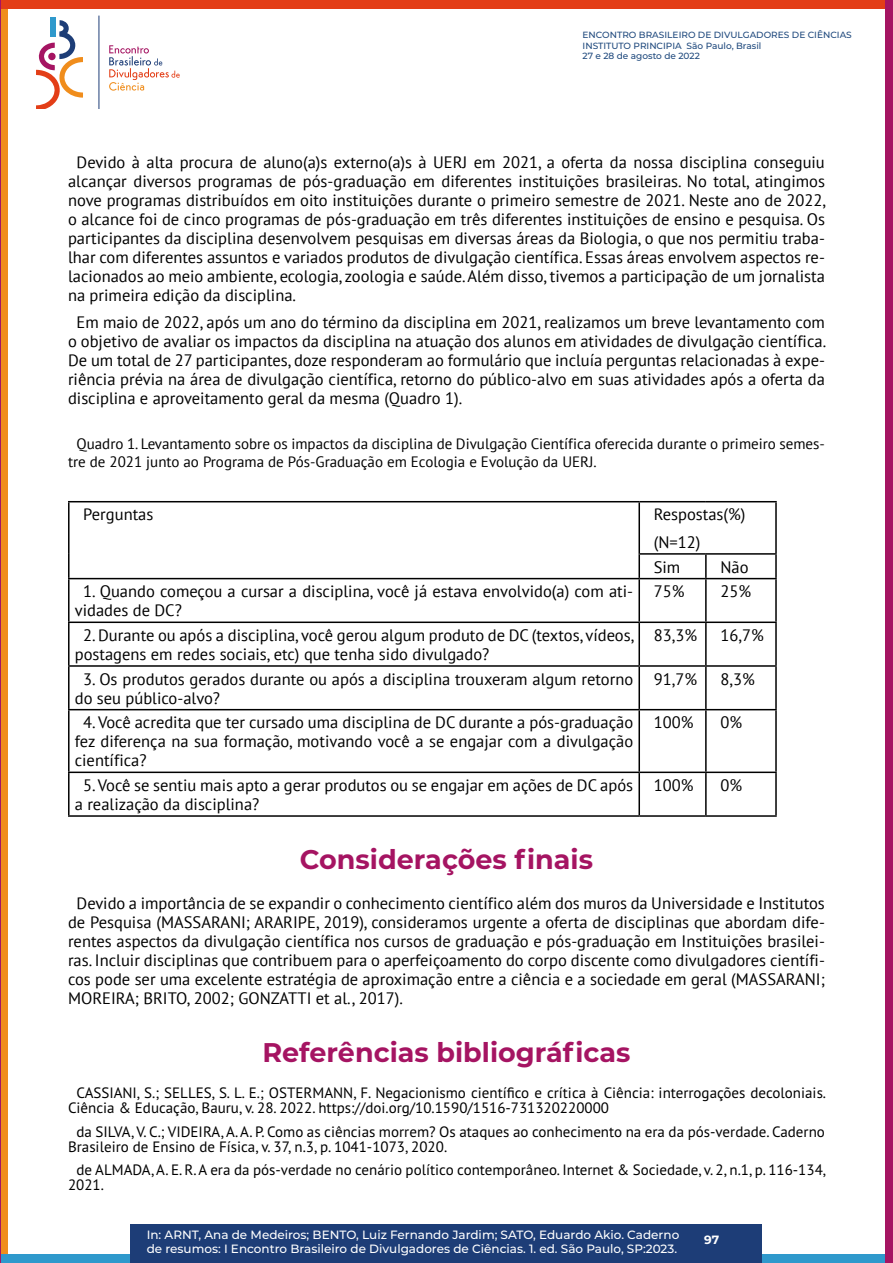
<style>
.page{position:relative;width:893px;height:1263px;background:#fff}
.page>*{position:absolute;margin:0;border:0;box-sizing:border-box;transform-origin:0 0}
.t1{font:700 27px "Montserrat";color:#a51462}
.t2{font:16.5px/18.9px "PT Sans";color:#000}
.t3{font:15px/15px "PT Sans Pro";color:#000}
.t4{font:15px/18px "PT Sans";color:#000}
.t5{font:500 12px/13.8px "Montserrat";color:#fff}
.t6{font:700 12px "Montserrat";color:#fff}
.t7{font:500 9px/10.4px "Montserrat";color:#1f497d}
</style>
<div class="page">
<svg style="left:36px;top:20px;width:47px;height:89px"></svg>
<div style="left:48px;top:53px;width:8px;height:7px;background:#a51462;border-radius:50%"></div>
<div style="left:51px;top:17px;width:5px;height:20px;background:#2f99cc"></div>
<hr style="left:99px;top:16px;width:1px;height:93px;background:#1d3d77">
<svg style="left:109px;top:45px;width:71px;height:46px"></svg>
<div style="left:0;top:0;width:8px;height:1263px;background:#f08d1c"></div>
<div style="left:0;top:1254px;width:893px;height:9px;background:#2f99cc"></div>
<div style="left:0;top:0;width:893px;height:9px;background:#e33e17"></div>
<hr style="left:0;top:0;width:1px;height:1263px;background:#a51462">
<div style="left:885px;top:0;width:8px;height:1263px;background:#a51462"></div>
<hr style="left:68px;top:501px;width:571px;height:1px;background:#000">
<hr style="left:68px;top:502px;width:2px;height:52px;background:#000">
<hr style="left:639px;top:501px;width:67px;height:1px;background:#000">
<hr style="left:638px;top:502px;width:2px;height:51px;background:#000">
<hr style="left:706px;top:501px;width:71px;height:1px;background:#000">
<hr style="left:775px;top:502px;width:2px;height:51px;background:#000">
<hr style="left:68px;top:554px;width:2px;height:24px;background:#000">
<hr style="left:638px;top:553px;width:68px;height:2px;background:#000">
<hr style="left:638px;top:555px;width:2px;height:23px;background:#000">
<hr style="left:706px;top:553px;width:71px;height:2px;background:#000">
<hr style="left:705px;top:555px;width:2px;height:23px;background:#000">
<hr style="left:775px;top:555px;width:2px;height:23px;background:#000">
<hr style="left:68px;top:578px;width:571px;height:1px;background:#000">
<hr style="left:68px;top:579px;width:2px;height:42px;background:#000">
<hr style="left:639px;top:578px;width:67px;height:1px;background:#000">
<hr style="left:638px;top:579px;width:2px;height:42px;background:#000">
<hr style="left:706px;top:578px;width:71px;height:1px;background:#000">
<hr style="left:705px;top:579px;width:2px;height:42px;background:#000">
<hr style="left:775px;top:579px;width:2px;height:42px;background:#000">
<hr style="left:68px;top:621px;width:571px;height:2px;background:#000">
<hr style="left:68px;top:623px;width:2px;height:42px;background:#000">
<hr style="left:639px;top:621px;width:67px;height:2px;background:#000">
<hr style="left:638px;top:623px;width:2px;height:42px;background:#000">
<hr style="left:706px;top:621px;width:71px;height:2px;background:#000">
<hr style="left:705px;top:623px;width:2px;height:42px;background:#000">
<hr style="left:775px;top:623px;width:2px;height:42px;background:#000">
<hr style="left:68px;top:665px;width:571px;height:2px;background:#000">
<hr style="left:68px;top:667px;width:2px;height:42px;background:#000">
<hr style="left:639px;top:665px;width:67px;height:2px;background:#000">
<hr style="left:638px;top:667px;width:2px;height:42px;background:#000">
<hr style="left:706px;top:665px;width:71px;height:2px;background:#000">
<hr style="left:705px;top:667px;width:2px;height:42px;background:#000">
<hr style="left:775px;top:667px;width:2px;height:42px;background:#000">
<hr style="left:68px;top:709px;width:571px;height:1px;background:#000">
<hr style="left:68px;top:710px;width:2px;height:61px;background:#000">
<hr style="left:639px;top:709px;width:67px;height:1px;background:#000">
<hr style="left:638px;top:710px;width:2px;height:61px;background:#000">
<hr style="left:706px;top:709px;width:71px;height:1px;background:#000">
<hr style="left:705px;top:710px;width:2px;height:61px;background:#000">
<hr style="left:775px;top:710px;width:2px;height:61px;background:#000">
<hr style="left:68px;top:771px;width:571px;height:2px;background:#000">
<hr style="left:68px;top:773px;width:2px;height:42px;background:#000">
<hr style="left:639px;top:771px;width:67px;height:2px;background:#000">
<hr style="left:638px;top:773px;width:2px;height:42px;background:#000">
<hr style="left:706px;top:771px;width:71px;height:2px;background:#000">
<hr style="left:705px;top:773px;width:2px;height:42px;background:#000">
<hr style="left:775px;top:773px;width:2px;height:42px;background:#000">
<hr style="left:68px;top:815px;width:571px;height:2px;background:#000">
<hr style="left:639px;top:815px;width:67px;height:2px;background:#000">
<hr style="left:706px;top:815px;width:71px;height:2px;background:#000">
<div style="left:130px;top:1225px;width:632px;height:38px;background:#1d3d77"></div>
<p class="t7" style="left:583px;top:30px;width:271px">ENCONTRO BRASILEIRO DE DIVULGADORES DE CIÊNCIAS<br>INSTITUTO PRINCIPIA São Paulo, Brasil<br>27 e 28 de agosto de 2022</p>
<p class="t2" style="left:68px;top:152px;width:760px;text-align:justify;text-indent:8px">Devido à alta procura de aluno(a)s externo(a)s à UERJ em 2021, a oferta da nossa disciplina conseguiu alcançar diversos programas de pós-graduação em diferentes instituições brasileiras. No total, atingimos nove programas distribuídos em oito instituições durante o primeiro semestre de 2021. Neste ano de 2022, o alcance foi de cinco programas de pós-graduação em três diferentes instituições de ensino e pesquisa. Os participantes da disciplina desenvolvem pesquisas em diversas áreas da Biologia, o que nos permitiu traba&shy;lhar com diferentes assuntos e variados produtos de divulgação científica. Essas áreas envolvem aspectos re&shy;lacionados ao meio ambiente, ecologia, zoologia e saúde. Além disso, tivemos a participação de um jornalista na primeira edição da disciplina.</p>
<p class="t2" style="left:68px;top:312px;width:760px;text-align:justify;text-indent:8px">Em maio de 2022, após um ano do término da disciplina em 2021, realizamos um breve levantamento com o objetivo de avaliar os impactos da disciplina na atuação dos alunos em atividades de divulgação científica.<br>De um total de 27 participantes, doze responderam ao formulário que incluía perguntas relacionadas à expe&shy;riência prévia na área de divulgação científica, retorno do público-alvo em suas atividades após a oferta da disciplina e aproveitamento geral da mesma (Quadro 1).</p>
<p class="t4" style="left:68px;top:435px;width:758px;text-indent:9px">Quadro 1. Levantamento sobre os impactos da disciplina de Divulgação Científica oferecida durante o primeiro semes&shy;tre de 2021 junto ao Programa de Pós-Graduação em Ecologia e Evolução da UERJ.</p>
<p class="t2" style="left:83px;top:505px;width:72px">Perguntas</p>
<p class="t2" style="left:654px;top:500px;width:93px;line-height:27.5px">Respostas(%) (N=12)</p>
<p class="t2" style="left:654px;top:557px;width:28px">Sim</p>
<p class="t2" style="left:720px;top:557px;width:30px">Não</p>
<p class="t2" style="left:75px;top:582px;width:560px;text-indent:8px">1. Quando começou a cursar a disciplina, você já estava envolvido(a) com ati&shy;vidades de DC?</p>
<p class="t2" style="left:654px;top:582px;width:32px">75%</p>
<p class="t2" style="left:720px;top:582px;width:32px">25%</p>
<p class="t2" style="left:75px;top:625px;width:561px;text-indent:8px">2. Durante ou após a disciplina, você gerou algum produto de DC (textos, vídeos, postagens em redes sociais, etc) que tenha sido divulgado?</p>
<p class="t2" style="left:654px;top:625px;width:45px">83,3%</p>
<p class="t2" style="left:720px;top:625px;width:45px">16,7%</p>
<p class="t2" style="left:75px;top:669px;width:560px;text-indent:8px">3. Os produtos gerados durante ou após a disciplina trouxeram algum retorno do seu público-alvo?</p>
<p class="t2" style="left:654px;top:669px;width:45px">91,7%</p>
<p class="t2" style="left:720px;top:669px;width:36px">8,3%</p>
<p class="t2" style="left:75px;top:713px;width:560px;text-align:justify;text-indent:8px">4. Você acredita que ter cursado uma disciplina de DC durante a pós-graduação fez diferença na sua formação, motivando você a se engajar com a divulgação científica?</p>
<p class="t2" style="left:654px;top:713px;width:41px">100%</p>
<p class="t2" style="left:720px;top:713px;width:23px">0%</p>
<p class="t2" style="left:75px;top:775px;width:560px;text-indent:8px">5. Você se sentiu mais apto a gerar produtos ou se engajar em ações de DC após a realização da disciplina?</p>
<p class="t2" style="left:654px;top:775px;width:41px">100%</p>
<p class="t2" style="left:720px;top:775px;width:23px">0%</p>
<h1 class="t1" style="left:300px;top:840px;width:295px">Considerações finais</h1>
<p class="t2" style="left:68px;top:893px;width:758px;text-align:justify;text-indent:8px">Devido a importância de se expandir o conhecimento científico além dos muros da Universidade e Institutos de Pesquisa (MASSARANI; ARARIPE, 2019), consideramos urgente a oferta de disciplinas que abordam dife&shy;rentes aspectos da divulgação científica nos cursos de graduação e pós-graduação em Instituições brasilei&shy;ras. Incluir disciplinas que contribuem para o aperfeiçoamento do corpo discente como divulgadores científi&shy;cos pode ser uma excelente estratégia de aproximação entre a ciência e a sociedade em geral (MASSARANI; MOREIRA; BRITO, 2002; GONZATTI et al., 2017).</p>
<h1 class="t1" style="left:262px;top:1033px;width:370px">Referências bibliográficas</h1>
<p class="t3" style="left:68px;top:1085px;width:760px;text-indent:9px">CASSIANI, S.; SELLES, S. L. E.; OSTERMANN, F. Negacionismo científico e crítica à Ciência: interrogações decoloniais.<br>Ciência &amp; Educação, Bauru, v. 28. 2022. https://doi.org/10.1590/1516-731320220000</p>
<p class="t3" style="left:68px;top:1123px;width:758px;text-indent:9px">da SILVA, V. C.; VIDEIRA, A. A. P. Como as ciências morrem? Os ataques ao conhecimento na era da pós-verdade. Caderno<br>Brasileiro de Ensino de Física, v. 37, n.3, p. 1041-1073, 2020.</p>
<p class="t3" style="left:68px;top:1162px;width:760px;text-indent:9px">de ALMADA, A. E. R. A era da pós-verdade no cenário político contemporâneo. Internet &amp; Sociedade, v. 2, n.1, p. 116-134,<br>2021.</p>
<p class="t5" style="left:147px;top:1227px;width:534px">In: ARNT, Ana de Medeiros; BENTO, Luiz Fernando Jardim; SATO, Eduardo Akio. Caderno de resumos: I Encontro Brasileiro de Divulgadores de Ciências. 1. ed. São Paulo, SP:2023.</p>
<p class="t6" style="left:704px;top:1231px;width:17px">97</p>
</div>
